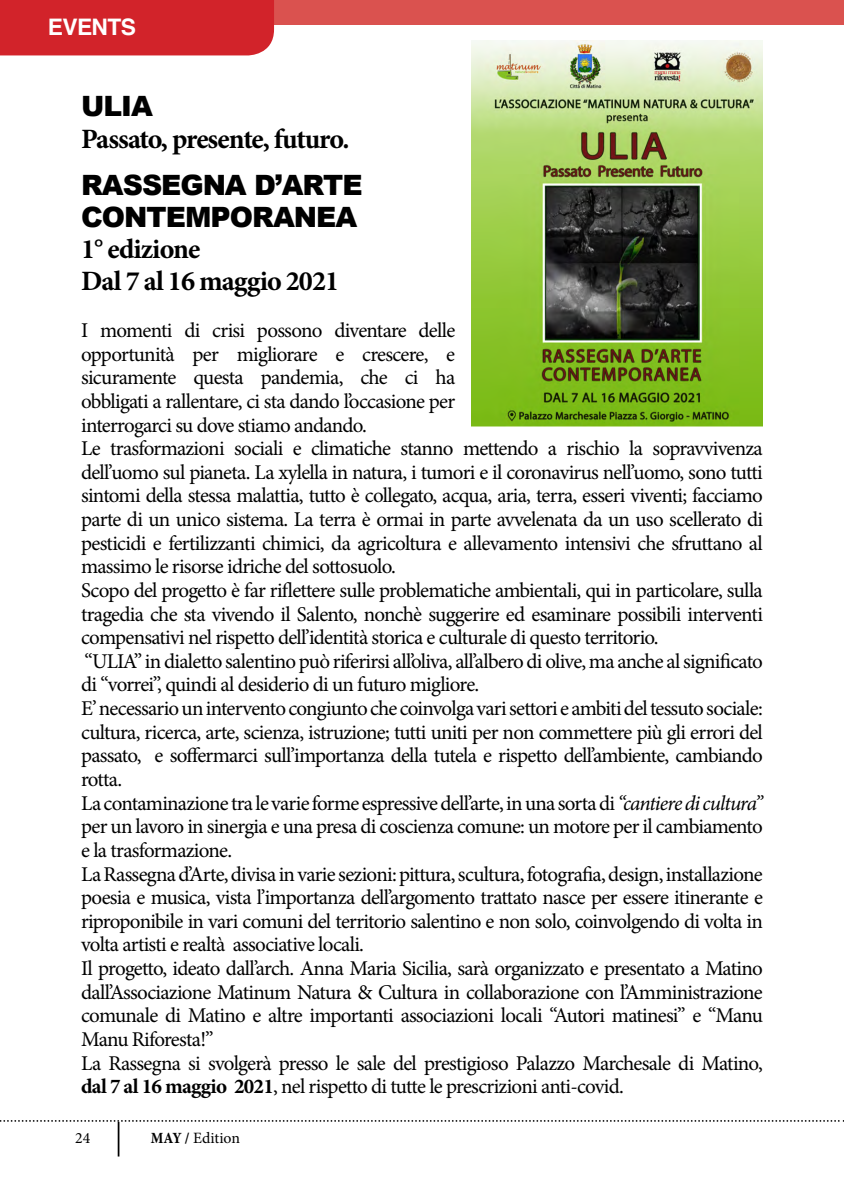
<style>
.page{position:relative;width:844px;height:1191px;background:#fff}
.page>*{position:absolute;margin:0;border:0;box-sizing:border-box;transform-origin:0 0}
.t1{font:700 28px/31.5px "Minion Pro";letter-spacing:-.035em;color:#000}
.t2{font:900 28px/31.5px "Arial";letter-spacing:-.035em;color:#000}
.t3{font:700 22.75px "Helvetica";letter-spacing:-.025em;color:#fff}
.t4{font:21px/23.6px "Minion Pro";letter-spacing:-.035em;color:#000}
.t5{font:15.75px "Minion Pro";color:#000}
.s1{font-style:italic}
.s2{font-weight:700}
.s3{font-weight:700;font-stretch:condensed}
</style>
<div class="page">
<svg style="left:0;top:1120px;width:844px;height:1px"></svg>
<hr style="left:118px;top:1121px;width:1px;height:35px;background:#000">
<img style="left:471px;top:41px;width:291px;height:385px">
<div style="left:239px;top:0;width:604px;height:25px;background:#da524f"></div>
<div style="left:0;top:0;width:274px;height:55px;background:#d2232a"></div>
<p class="t3" style="left:48px;top:8px;width:90px">EVENTS</p>
<h1 class="t2" style="left:81px;top:90px;width:73px">ULIA</h1>
<h1 class="t1" style="left:81px;top:123px;width:270px">Passato, presente, futuro.</h1>
<h1 class="t2" style="left:81px;top:168px;width:283px">RASSEGNA D’ARTE<br>CONTEMPORANEA</h1>
<h1 class="t1" style="left:81px;top:233px;width:259px">1° edizione<br>Dal 7 al 16 maggio 2021</h1>
<p class="t4" style="left:81px;top:318px;width:683px">I momenti di crisi possono diventare delle<br>opportunità per migliorare e crescere, e<br>sicuramente questa pandemia, che ci ha<br>obbligati a rallentare, ci sta dando l’occasione per<br>interrogarci su dove stiamo andando.<br>Le trasformazioni sociali e climatiche stanno mettendo a rischio la sopravvivenza dell’uomo sul pianeta. La xylella in natura, i tumori e il coronavirus nell’uomo, sono tutti sintomi della stessa malattia, tutto è collegato, acqua, aria, terra, esseri viventi; facciamo parte di un unico sistema. La terra è ormai in parte avvelenata da un uso scellerato di pesticidi e fertilizzanti chimici, da agricoltura e allevamento intensivi che sfruttano al massimo le risorse idriche del sottosuolo.<br>Scopo del progetto è far riflettere sulle problematiche ambientali, qui in particolare, sulla tragedia che sta vivendo il Salento, nonchè suggerire ed esaminare possibili interventi compensativi nel rispetto dell’identità storica e culturale di questo territorio.<br>“ULIA” in dialetto salentino può riferirsi all’oliva, all’albero di olive, ma anche al significato di “vorrei”, quindi al desiderio di un futuro migliore.<br>E’ necessario un intervento congiunto che coinvolga vari settori e ambiti del tessuto sociale: cultura, ricerca, arte, scienza, istruzione; tutti uniti per non commettere più gli errori del passato, e soffermarci sull’importanza della tutela e rispetto dell’ambiente, cambiando rotta.<br>La contaminazione tra le varie forme espressive dell’arte, in una sorta di <span class="s1">“cantiere di cultura” </span>per un lavoro in sinergia e una presa di coscienza comune: un motore per il cambiamento e la trasformazione.<br>La Rassegna d’Arte, divisa in varie sezioni: pittura, scultura, fotografia, design, installazione poesia e musica, vista l’importanza dell’argomento trattato nasce per essere itinerante e riproponibile in vari comuni del territorio salentino e non solo, coinvolgendo di volta in volta artisti e realtà associative locali.<br>Il progetto, ideato dall’arch. Anna Maria Sicilia, sarà organizzato e presentato a Matino dall’Associazione Matinum Natura &amp; Cultura in collaborazione con l’Amministrazione comunale di Matino e altre importanti associazioni locali “Autori matinesi” e “Manu Manu Riforesta!”<br>La Rassegna si svolgerà presso le sale del prestigioso Palazzo Marchesale di Matino, <span class="s2">dal 7 al 16 maggio 2021</span>, nel rispetto di tutte le prescrizioni anti-covid.</p>
<p class="t5" style="left:75px;top:1127px;width:17px">24</p>
<p class="t5" style="left:151px;top:1127px;width:91px"><span class="s3">MAY /</span> Edition</p>
</div>
